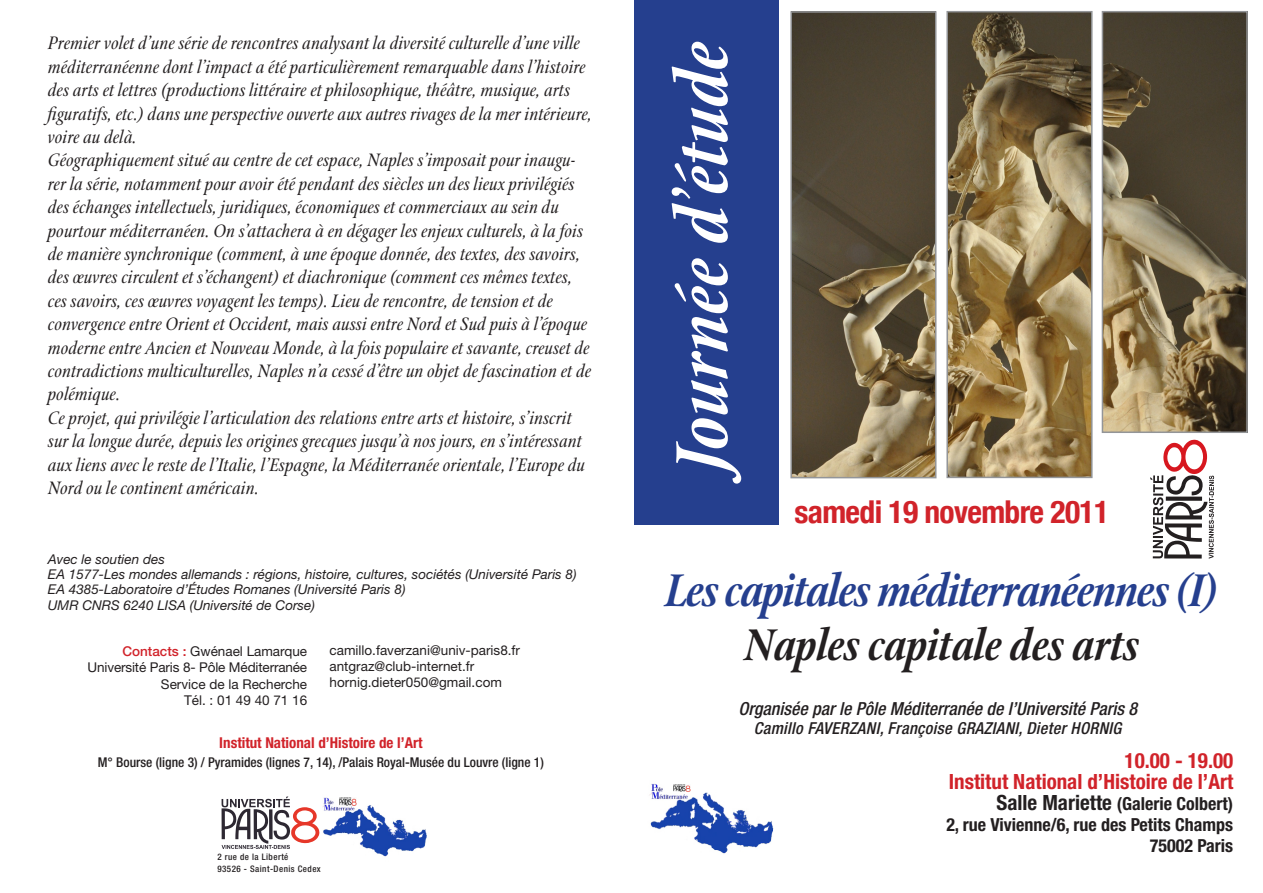
<style>
.page{position:relative;width:1263px;height:893px;background:#fff}
.page>*{position:absolute;margin:0;border:0;box-sizing:border-box;transform-origin:0 0}
.t1{font:italic 600 79.5px "Stone Print";color:#fff}
.t2{font:italic 600 49.5px "Stone Print";letter-spacing:-.03em;color:#253f8e}
.t3{font:italic 600 48px "Stone Print";letter-spacing:-.01em;color:#231f20}
.t4{font:700 condensed 31.5px "Helvetica Neue";letter-spacing:-.02em;color:#d1232a}
.t5{font:700 condensed 21px "Helvetica Neue";color:#d1232a}
.t6{font:italic 19.5px/23.4px "Stone Print";color:#231f20}
.t7{font:700 condensed 18px "Helvetica Neue";color:#231f20}
.t8{font:italic 500 condensed 18px "Helvetica Neue";color:#231f20}
.t9{font:italic 500 condensed 16.5px "Helvetica Neue";letter-spacing:.02em;color:#231f20}
.t10{font:700 condensed 15px "Helvetica Neue";color:#d1232a}
.t11{font:italic 13.5px "Helvetica Neue";color:#231f20}
.t12{font:13.5px "Helvetica Neue";color:#231f20}
.t13{font:500 condensed 13.5px "Helvetica Neue";color:#231f20}
.t14{font:500 condensed 9px "Helvetica Neue";letter-spacing:.05em;color:#231f20}
.s1{font-weight:500;color:#d1232a}
.s2{font-size:21px}
</style>
<div class="page">
<div style="left:634px;top:0;width:144px;height:524px;background:#253f8e"></div>
<img style="left:793px;top:14px;width:140px;height:461px">
<div style="left:790px;top:11px;width:146px;height:467px;border:2px solid #939598"></div>
<img style="left:949px;top:14px;width:140px;height:461px">
<div style="left:946px;top:11px;width:146px;height:467px;border:2px solid #939598"></div>
<img style="left:1105px;top:14px;width:140px;height:416px">
<div style="left:1102px;top:11px;width:146px;height:422px;border:2px solid #939598"></div>
<img style="left:649px;top:783px;width:124px;height:71px">
<img style="left:673px;top:784px;width:17px;height:8px">
<svg style="left:1150px;top:440px;width:64px;height:119px"></svg>
<svg style="left:222px;top:796px;width:97px;height:53px"></svg>
<img style="left:323px;top:797px;width:104px;height:60px">
<img style="left:339px;top:797px;width:17px;height:8px">
<p class="t6" style="left:48px;top:31px;width:546px">Premier volet d’une série de rencontres analysant la diversité culturelle d’une ville méditerranéenne dont l’impact a été particulièrement remarquable dans l’histoire des arts et lettres (productions littéraire et philosophique, théâtre, musique, arts figuratifs, etc.) dans une perspective ouverte aux autres rivages de la mer intérieure, voire au delà.</p>
<p class="t6" style="left:48px;top:148px;width:545px">Géographiquement situé au centre de cet espace, Naples s’imposait pour inaugu&shy;rer la série, notamment pour avoir été pendant des siècles un des lieux privilégiés des échanges intellectuels, juridiques, économiques et commerciaux au sein du pourtour méditerranéen. On s’attachera à en dégager les enjeux culturels, à la fois de manière synchronique (comment, à une époque donnée, des textes, des savoirs, des œuvres circulent et s’échangent) et diachronique (comment ces mêmes textes, ces savoirs, ces œuvres voyagent les temps). Lieu de rencontre, de tension et de convergence entre Orient et Occident, mais aussi entre Nord et Sud puis à l’époque moderne entre Ancien et Nouveau Monde, à la fois populaire et savante, creuset de contradictions multiculturelles, Naples n’a cessé d’être un objet de fascination et de polémique.</p>
<p class="t6" style="left:48px;top:406px;width:539px">Ce projet, qui privilégie l’articulation des relations entre arts et histoire, s’inscrit sur la longue durée, depuis les origines grecques jusqu’à nos jours, en s’intéressant aux liens avec le reste de l’Italie, l’Espagne, la Méditerranée orientale, l’Europe du Nord ou le continent américain.</p>
<p class="t11" style="left:48px;top:551px;width:119px">Avec le soutien des</p>
<p class="t11" style="left:48px;top:566px;width:530px">EA 1577-Les mondes allemands : régions, histoire, cultures, sociétés (Université Paris 8)</p>
<p class="t11" style="left:48px;top:581px;width:359px">EA 4385-Laboratoire d’Études Romanes (Université Paris 8)</p>
<p class="t11" style="left:48px;top:597px;width:268px">UMR CNRS 6240 LISA (Université de Corse)</p>
<p class="t12" style="left:330px;top:642px;width:192px">camillo.faverzani@univ-paris8.fr</p>
<p class="t12" style="left:330px;top:658px;width:146px">antgraz@club-internet.fr</p>
<p class="t12" style="left:330px;top:675px;width:174px">hornig.dieter050@gmail.com</p>
<p class="t12" style="left:122px;top:643px;width:186px"><span class="s1">Contacts :</span> Gwénael Lamarque</p>
<p class="t12" style="left:88px;top:660px;width:221px">Université Paris 8- Pôle Méditerranée</p>
<p class="t12" style="left:161px;top:676px;width:148px">Service de la Recherche</p>
<p class="t12" style="left:184px;top:692px;width:125px">Tél. : 01 49 40 71 16</p>
<p class="t10" style="left:219px;top:733px;width:205px">Institut National d’Histoire de l’Art</p>
<p class="t13" style="left:98px;top:754px;width:448px">M° Bourse (ligne 3) / Pyramides (lignes 7, 14), /Palais Royal-Musée du Louvre (ligne 1)</p>
<p class="t14" style="left:217px;top:851px;width:73px">2 rue de la Liberté</p>
<p class="t14" style="left:217px;top:863px;width:105px">93526 - Saint-Denis Cedex</p>
<p class="t1" style="left:654px;top:472px;width:432px;rotate:-90deg">Journée d’étude</p>
<p class="t4" style="left:794px;top:493px;width:316px">samedi 19 novembre 2011</p>
<p class="t2" style="left:665px;top:561px;width:554px">Les capitales méditerranéennes (I)</p>
<p class="t3" style="left:743px;top:616px;width:397px">Naples capitale des arts</p>
<p class="t8" style="left:738px;top:698px;width:400px">Organisée par le Pôle Méditerranée de l’Université Paris 8</p>
<p class="t9" style="left:754px;top:719px;width:369px">Camillo FAVERZANI, Françoise GRAZIANI, Dieter HORNIG</p>
<p class="t5" style="left:1125px;top:748px;width:110px">10.00 - 19.00</p>
<p class="t5" style="left:949px;top:769px;width:286px">Institut National d’Histoire de l’Art</p>
<p class="t7" style="left:996px;top:792px;width:238px"><span class="s2">Salle Mariette</span> (Galerie Colbert)</p>
<p class="t7" style="left:946px;top:813px;width:288px">2, rue Vivienne/6, rue des Petits Champs</p>
<p class="t7" style="left:1150px;top:834px;width:85px">75002 Paris</p>
</div>
